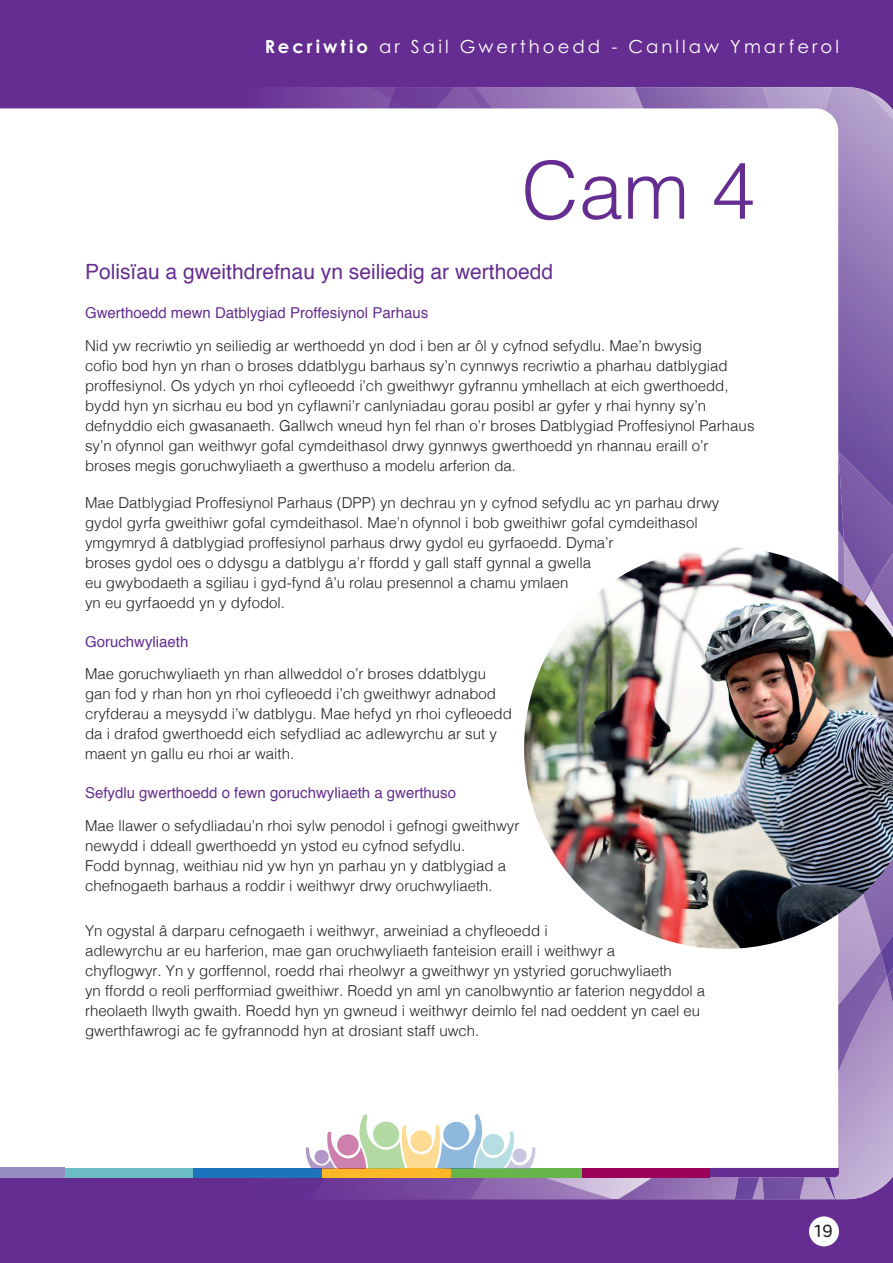
<style>
.page{position:relative;width:893px;height:1263px;background:#652d91}
.page>*{position:absolute;margin:0;border:0;box-sizing:border-box;transform-origin:0 0}
.t1{font:300 79.5px "Helvetica";color:#652d91}
.t2{font:21px "Helvetica";color:#652d91}
.t3{font:18px "Century Gothic Pro";letter-spacing:.17em;color:#fff}
.t4{font:300 18px "Cocon Pro";color:#231f20}
.t5{font:300 15px/20px "Helvetica";color:#231f20}
.t6{font:15px "Helvetica";color:#652d91}
.s1{font-weight:700}
</style>
<div class="page">
<div style="left:809px;top:1216px;width:30px;height:30px;background:#fff;border-radius:50%"></div>
<img style="left:464px;top:87px;width:104px;height:21px">
<img style="left:368px;top:87px;width:23px;height:13px">
<img style="left:844px;top:521px;width:49px;height:19px">
<img style="left:635px;top:87px;width:163px;height:21px">
<img style="left:798px;top:87px;width:95px;height:434px">
<img style="left:363px;top:100px;width:28px;height:8px">
<img style="left:391px;top:87px;width:65px;height:21px">
<img style="left:226px;top:1177px;width:78px;height:1px">
<img style="left:36px;top:1177px;width:190px;height:1px">
<div style="left:36px;top:108px;width:802px;height:1060px;background:#fff"></div>
<div style="left:192px;top:1168px;width:130px;height:9px;background:#1e74bb"></div>
<div style="left:63px;top:1168px;width:130px;height:9px;background:#6bbcc5"></div>
<svg style="left:304px;top:540px;width:589px;height:659px;background:#f0ecf2"></svg>
<div style="left:0;top:108px;width:36px;height:1070px;background:#fff"></div>
<div style="left:0;top:1168px;width:65px;height:9px;background:#948ec4"></div>
<img style="left:524px;top:547px;width:369px;height:402px">
<p class="t3" style="left:265px;top:36px;width:576px"><span class="s1">Recriwtio</span> ar Sail Gwerthoedd - Canllaw Ymarferol</p>
<h1 class="t1" style="left:521px;top:123px;width:236px">Cam 4</h1>
<h2 class="t2" style="left:85px;top:255px;width:470px">Polisïau a gweithdrefnau yn seiliedig ar werthoedd</h2>
<p class="t6" style="left:85px;top:302px;width:345px">Gwerthoedd mewn Datblygiad Proffesiynol Parhaus</p>
<p class="t5" style="left:85px;top:335px;width:671px">Nid yw recriwtio yn seiliedig ar werthoedd yn dod i ben ar ôl y cyfnod sefydlu. Mae’n bwysig<br>cofio bod hyn yn rhan o broses ddatblygu barhaus sy’n cynnwys recriwtio a pharhau datblygiad proffesiynol. Os ydych yn rhoi cyfleoedd i’ch gweithwyr gyfrannu ymhellach at eich gwerthoedd, bydd hyn yn sicrhau eu bod yn cyflawni’r canlyniadau gorau posibl ar gyfer y rhai hynny sy’n defnyddio eich gwasanaeth. Gallwch wneud hyn fel rhan o’r broses Datblygiad Proffesiynol Parhaus sy’n ofynnol gan weithwyr gofal cymdeithasol drwy gynnwys gwerthoedd yn rhannau eraill o’r broses megis goruchwyliaeth a gwerthuso a modelu arferion da.</p>
<p class="t5" style="left:85px;top:491px;width:636px">Mae Datblygiad Proffesiynol Parhaus (DPP) yn dechrau yn y cyfnod sefydlu ac yn parhau drwy gydol gyrfa gweithiwr gofal cymdeithasol. Mae’n ofynnol i bob gweithiwr gofal cymdeithasol ymgymryd â datblygiad proffesiynol parhaus drwy gydol eu gyrfaoedd. Dyma’r<br>broses gydol oes o ddysgu a datblygu a’r ffordd y gall staff gynnal a gwella<br>eu gwybodaeth a sgiliau i gyd-fynd â’u rolau presennol a chamu ymlaen<br>yn eu gyrfaoedd yn y dyfodol.</p>
<p class="t6" style="left:85px;top:630px;width:105px">Goruchwyliaeth</p>
<p class="t5" style="left:85px;top:663px;width:428px">Mae goruchwyliaeth yn rhan allweddol o’r broses ddatblygu gan fod y rhan hon yn rhoi cyfleoedd i’ch gweithwyr adnabod cryfderau a meysydd i’w datblygu. Mae hefyd yn rhoi cyfleoedd da i drafod gwerthoedd eich sefydliad ac adlewyrchu ar sut y maent yn gallu eu rhoi ar waith.</p>
<p class="t6" style="left:85px;top:781px;width:373px">Sefydlu gwerthoedd o fewn goruchwyliaeth a gwerthuso</p>
<p class="t5" style="left:85px;top:815px;width:436px">Mae llawer o sefydliadau’n rhoi sylw penodol i gefnogi gweithwyr newydd i ddeall gwerthoedd yn ystod eu cyfnod sefydlu.<br>Fodd bynnag, weithiau nid yw hyn yn parhau yn y datblygiad a chefnogaeth barhaus a roddir i weithwyr drwy oruchwyliaeth.</p>
<p class="t5" style="left:85px;top:920px;width:622px">Yn ogystal â darparu cefnogaeth i weithwyr, arweiniad a chyfleoedd i<br>adlewyrchu ar eu harferion, mae gan oruchwyliaeth fanteision eraill i weithwyr a<br>chyflogwyr. Yn y gorffennol, roedd rhai rheolwyr a gweithwyr yn ystyried goruchwyliaeth<br>yn ffordd o reoli perfformiad gweithiwr. Roedd yn aml yn canolbwyntio ar faterion negyddol a rheolaeth llwyth gwaith. Roedd hyn yn gwneud i weithwyr deimlo fel nad oeddent yn cael eu gwerthfawrogi ac fe gyfrannodd hyn at drosiant staff uwch.</p>
<p class="t4" style="left:812px;top:1219px;width:22px">19</p>
</div>
